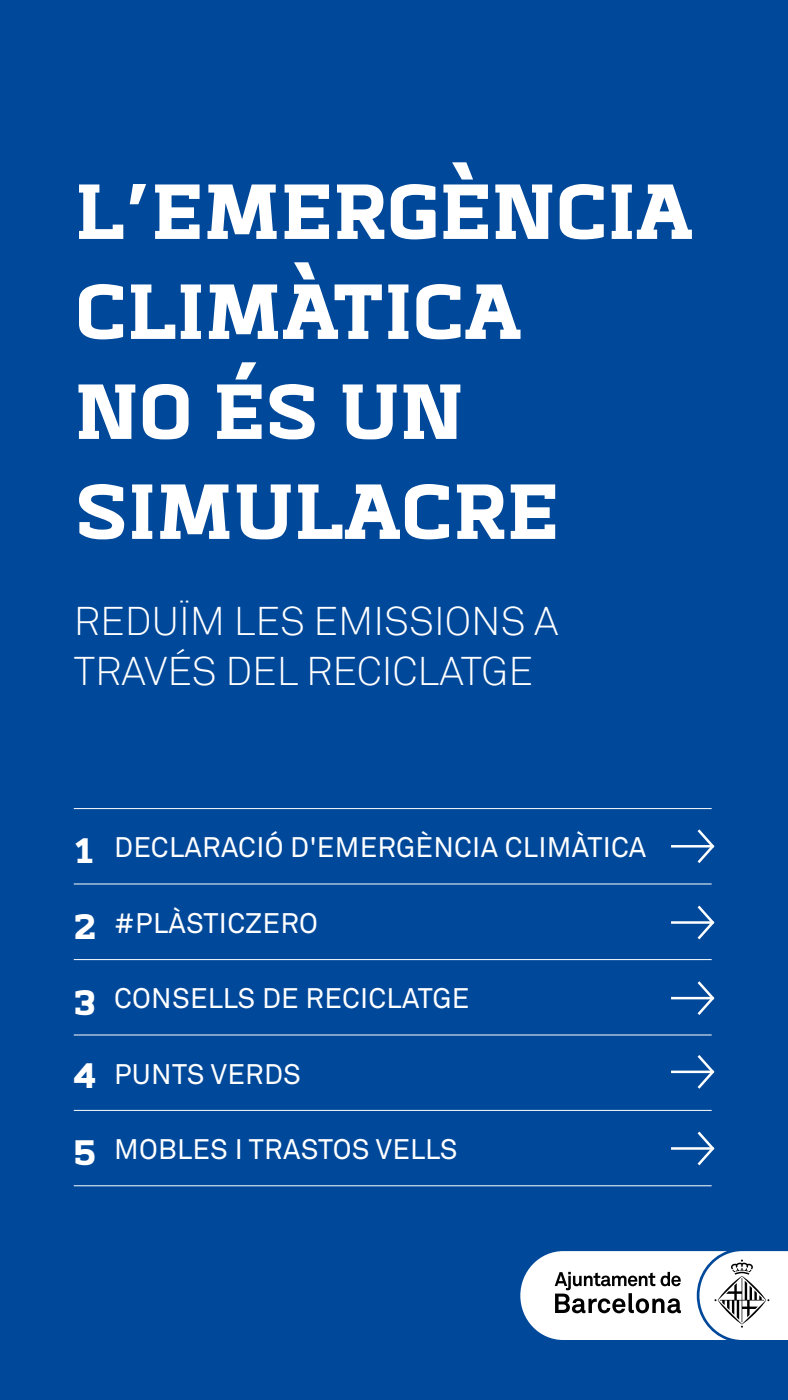
<style>
.page{position:relative;width:788px;height:1400px;background:#00489a}
.page>*{position:absolute;margin:0;border:0;box-sizing:border-box;transform-origin:0 0}
.t1{font:900 99px/100px "Abula";color:#fff}
.t2{font:900 45px "Abula";color:#fff}
.t3{font:300 40px/50px "Akkurat";color:#fff}
.t4{font:28px "Akkurat Std";letter-spacing:.01em;color:#fff}
</style>
<div class="page">
<svg style="left:520px;top:1251px;width:267px;height:89px;background:#d7dbdf"></svg>
<hr style="left:74px;top:1110px;width:637px;height:1px;background:#fff">
<hr style="left:74px;top:959px;width:637px;height:1px;background:#fff">
<hr style="left:74px;top:883px;width:637px;height:1px;background:#fff">
<hr style="left:74px;top:808px;width:637px;height:1px;background:#fff">
<hr style="left:74px;top:1185px;width:637px;height:1px;background:#fff">
<hr style="left:74px;top:1034px;width:637px;height:2px;background:#fff">
<hr style="left:671px;top:1147px;width:42px;height:3px;background:#fff">
<svg style="left:695px;top:1131px;width:20px;height:35px"></svg>
<hr style="left:671px;top:1071px;width:42px;height:2px;background:#fff">
<svg style="left:695px;top:1055px;width:20px;height:34px"></svg>
<hr style="left:671px;top:997px;width:42px;height:2px;background:#fff">
<svg style="left:695px;top:981px;width:20px;height:34px"></svg>
<hr style="left:671px;top:921px;width:42px;height:3px;background:#fff">
<svg style="left:695px;top:905px;width:20px;height:35px"></svg>
<hr style="left:671px;top:845px;width:42px;height:3px;background:#fff">
<svg style="left:695px;top:829px;width:20px;height:34px"></svg>
<h1 class="t1" style="left:75px;top:160px;width:619px">L’EMERGÈNCIA<br>CLIMÀTICA<br>NO ÉS UN<br>SIMULACRE</h1>
<h3 class="t3" style="left:74px;top:597px;width:486px">REDUÏM LES EMISSIONS A<br>TRAVÉS DEL RECICLATGE</h3>
<h2 class="t2" style="left:74px;top:826px;width:22px">1</h2>
<h2 class="t2" style="left:74px;top:902px;width:24px">2</h2>
<h2 class="t2" style="left:74px;top:978px;width:24px">3</h2>
<h2 class="t2" style="left:74px;top:1051px;width:25px">4</h2>
<h2 class="t2" style="left:74px;top:1128px;width:24px">5</h2>
<p class="t4" style="left:114px;top:831px;width:533px">DECLARACIÓ D'EMERGÈNCIA CLIMÀTICA</p>
<p class="t4" style="left:114px;top:907px;width:205px">#PLÀSTICZERO</p>
<p class="t4" style="left:114px;top:982px;width:356px">CONSELLS DE RECICLATGE</p>
<p class="t4" style="left:114px;top:1058px;width:188px">PUNTS VERDS</p>
<p class="t4" style="left:114px;top:1133px;width:345px">MOBLES I TRASTOS VELLS</p>
</div>
